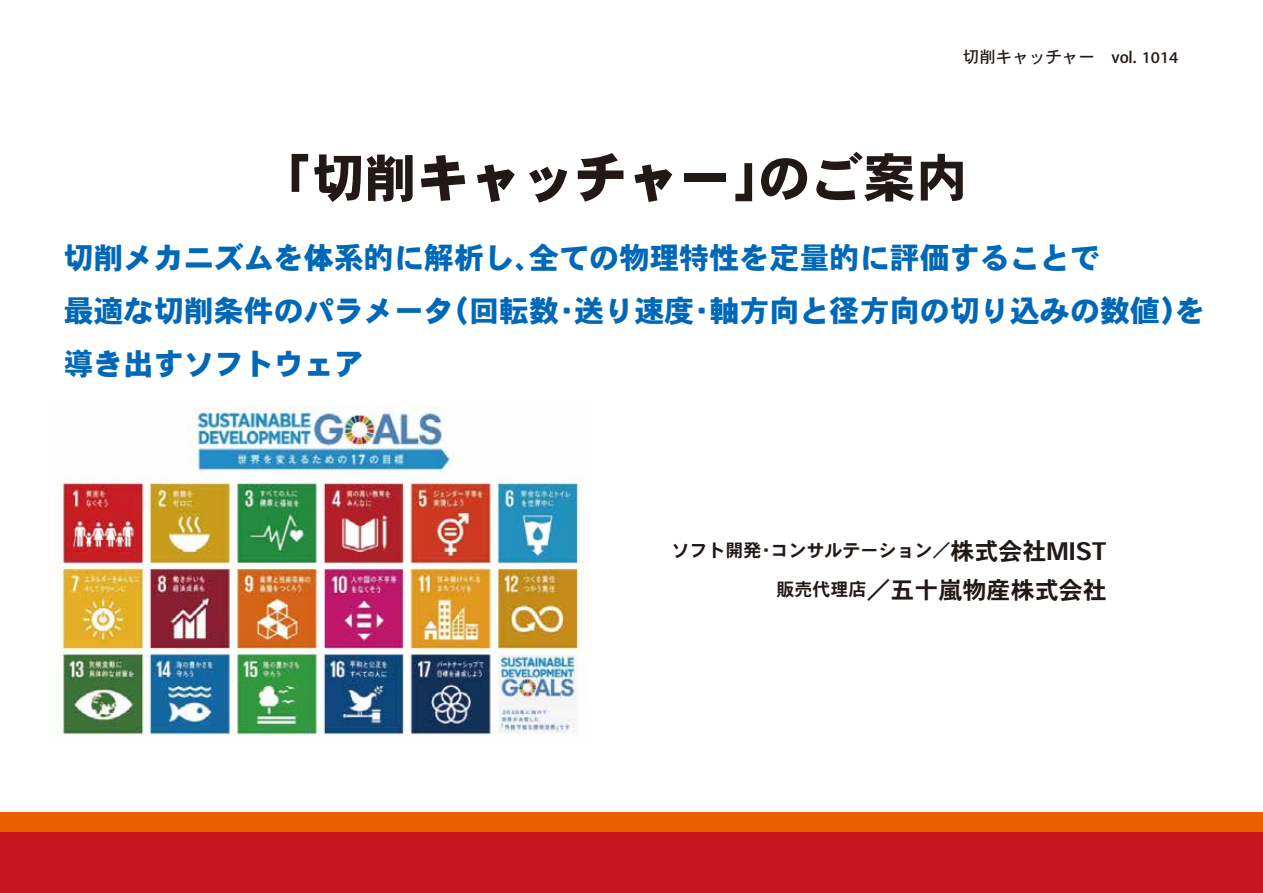
<style>
.page{position:relative;width:1263px;height:893px;background:#fff}
.page>*{position:absolute;margin:0;border:0;box-sizing:border-box;transform-origin:0 0}
.t1{font:52.5px "Heisei Kaku Go Std W9";color:#221815}
.t2{font:30px/52.5px "Heisei Kaku Go Std W9";color:#0068b7}
.t3{font:24px "Heisei Kaku Go Std W7";color:#221815}
.t4{font:18px "Heisei Kaku Go Std W7";color:#221815}
.t5{font:16.5px "Heisei Kaku Go Std W5";color:#221815}
.s1{font-size:24px}
.s2{font-size:18px}
</style>
<div class="page">
<div style="left:0;top:831px;width:1263px;height:62px;background:#c8161e"></div>
<div style="left:0;top:812px;width:1263px;height:19px;background:#eb6100"></div>
<img style="left:52px;top:406px;width:533px;height:329px">
<p class="t5" style="left:963px;top:47px;width:217px">切削キャッチャー　vol. 1014</p>
<h1 class="t1" style="left:259px;top:145px;width:710px">「切削キャッチャー」のご案内</h1>
<p class="t2" style="left:64px;top:232px;width:1143px">切削メカニズムを体系的に解析し、全ての物理特性を定量的に評価することで<br>最適な切削条件のパラメータ（回転数・送り速度・軸方向と径方向の切り込みの数値）を導き出すソフトウェア</p>
<p class="t4" style="left:671px;top:540px;width:437px">ソフト開発・コンサルテーション／<span class="s1">株式会社MIST</span></p>
<p class="t3" style="left:777px;top:575px;width:332px"><span class="s2">販売代理店</span>／五十嵐物産株式会社</p>
</div>
